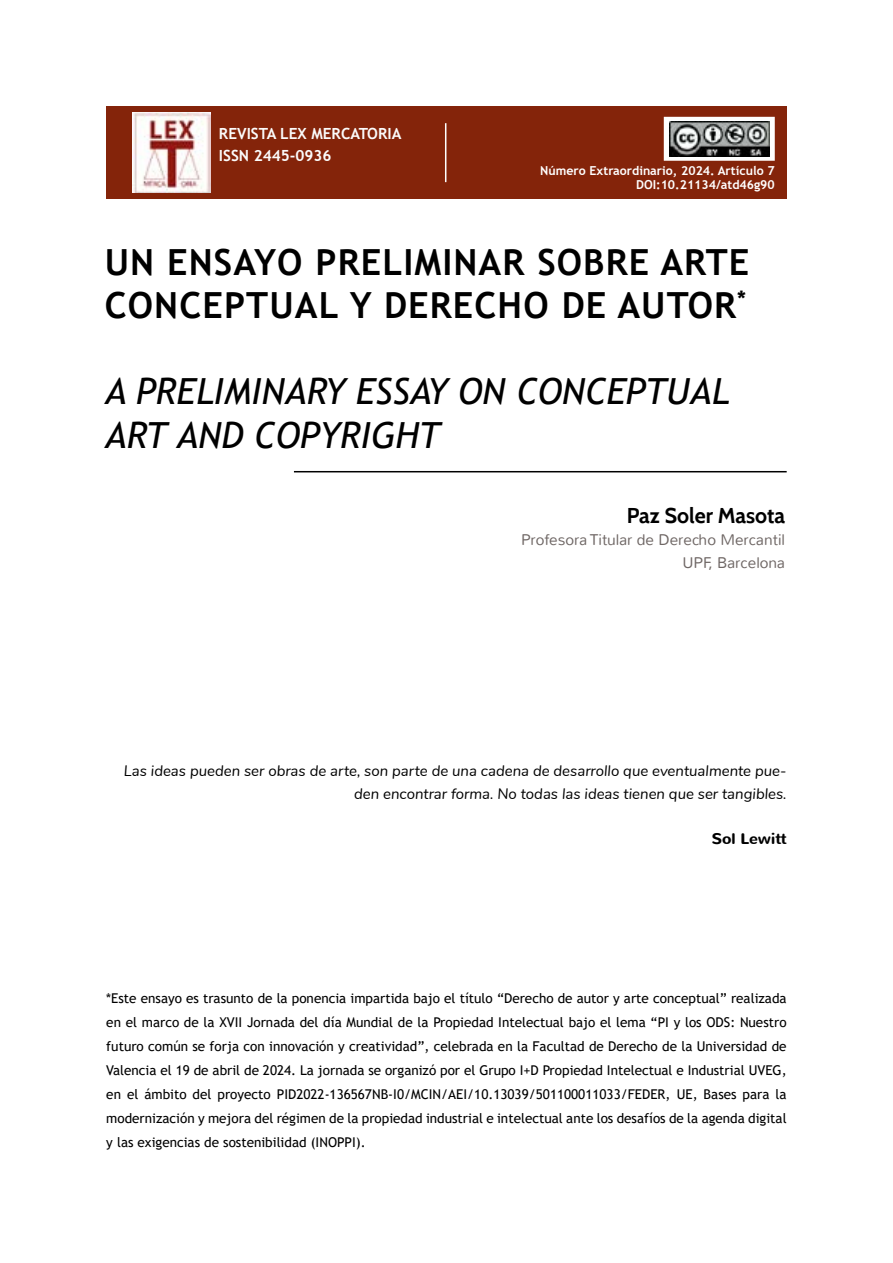
<style>
.page{position:relative;width:893px;height:1263px;background:#fff}
.page>*{position:absolute;margin:0;border:0;box-sizing:border-box;transform-origin:0 0}
.t1{font:700 36px/43.2px "Trebuchet MS";letter-spacing:.03em;color:#000}
.t2{font:italic 36px/43.2px "Trebuchet MS";color:#000}
.t3{font:700 21.3px "Cabin";color:#000}
.t4{font:300 15.3px/22.5px "Nunito";color:#6f6765;text-align:right}
.t5{font:700 15.3px/22.5px "Trebuchet MS";color:#fbfbfb}
.t6{font:700 15.3px "Nunito";color:#000}
.t7{font:italic 15px/22.5px "Nunito";color:#000;text-align:right}
.t8{font:13.5px/24px "Trebuchet MS";color:#000;text-align:justify}
.t9{font:700 12.3px "Trebuchet MS";color:#fff}
</style>
<div class="page">
<div style="left:106px;top:106px;width:681px;height:93px;background:#84240a"></div>
<svg style="left:664px;top:117px;width:111px;height:44px"></svg>
<img style="left:669px;top:121px;width:100px;height:35px">
<hr style="left:294px;top:471px;width:493px;height:1px;background:#000">
<hr style="left:445px;top:123px;width:1px;height:59px;background:#fff">
<img style="left:133px;top:113px;width:78px;height:80px">
<p class="t5" style="left:219px;top:122px;width:184px">REVISTA LEX MERCATORIA<br>ISSN 2445-0936</p>
<p class="t9" style="left:540px;top:163px;width:236px">Número Extraordinario, 2024. Artículo 7</p>
<p class="t9" style="left:636px;top:177px;width:140px">DOI:10.21134/atd46g90</p>
<h1 class="t1" style="left:105px;top:240px;width:646px">UN ENSAYO PRELIMINAR SOBRE ARTE<br>CONCEPTUAL Y DERECHO DE AUTOR<sup>*</sup></h1>
<h1 class="t2" style="left:105px;top:370px;width:627px">A PRELIMINARY ESSAY ON CONCEPTUAL<br>ART AND COPYRIGHT</h1>
<h2 class="t3" style="left:627px;top:502px;width:160px">Paz Soler Masota</h2>
<p class="t4" style="left:521px;top:529px;width:265px">Profesora Titular de Derecho Mercantil<br>UPF, Barcelona</p>
<p class="t7" style="left:124px;top:759px;width:664px">Las ideas pueden ser obras de arte, son parte de una cadena de desarrollo que eventualmente pue&shy;den encontrar forma. No todas las ideas tienen que ser tangibles.</p>
<p class="t6" style="left:712px;top:828px;width:76px">Sol Lewitt</p>
<p class="t8" style="left:106px;top:986px;width:682px">*Este ensayo es trasunto de la ponencia impartida bajo el título “Derecho de autor y arte conceptual” realizada en el marco de la XVII Jornada del día Mundial de la Propiedad Intelectual bajo el lema “PI y los ODS: Nuestro futuro común se forja con innovación y creatividad”, celebrada en la Facultad de Derecho de la Universidad de Valencia el 19 de abril de 2024. La jornada se organizó por el Grupo I+D Propiedad Intelectual e Industrial UVEG, en el ámbito del proyecto PID2022-136567NB-I0/MCIN/AEI/10.13039/501100011033/FEDER, UE, Bases para la modernización y mejora del régimen de la propiedad industrial e intelectual ante los desafíos de la agenda digital y las exigencias de sostenibilidad (INOPPI).</p>
</div>
